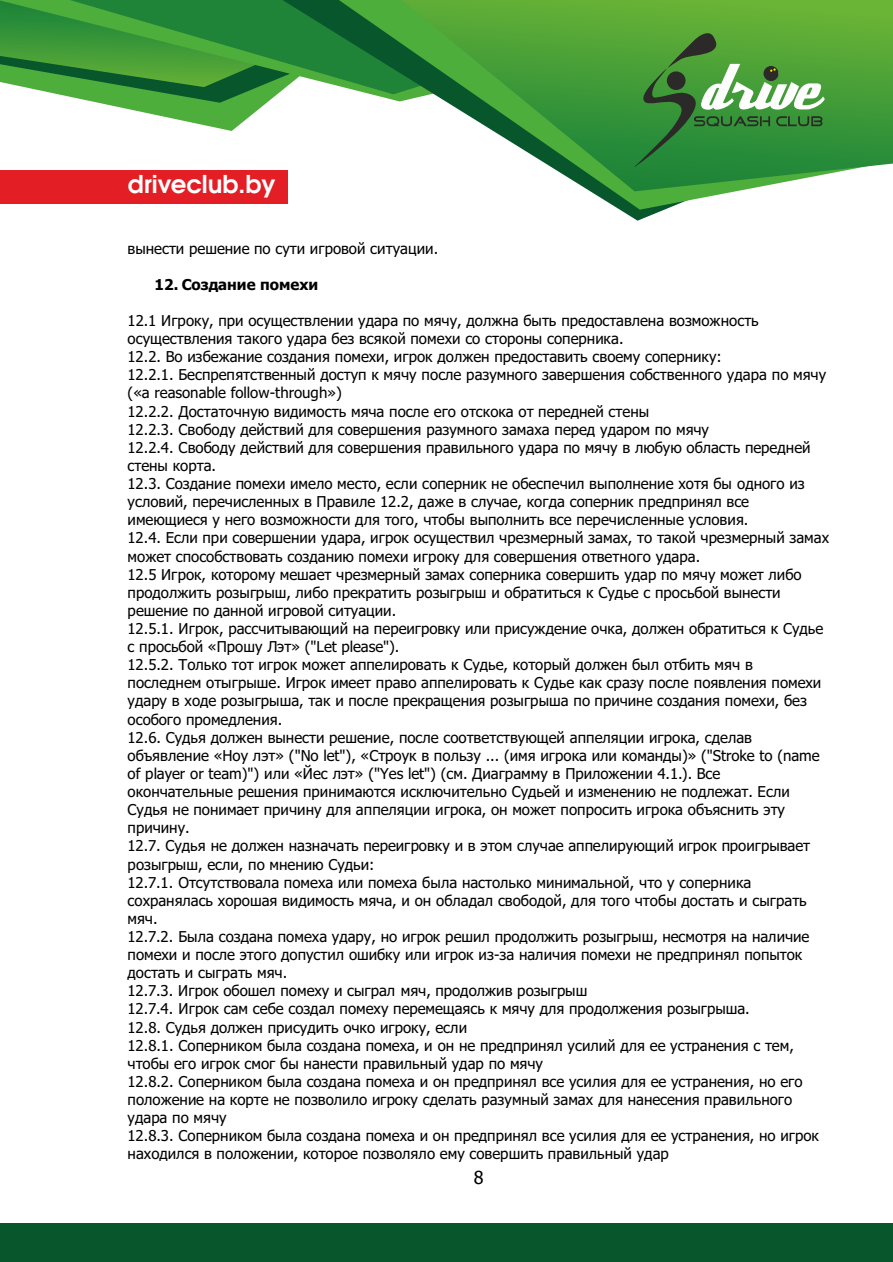
<style>
.page{position:relative;width:893px;height:1262px;background:#fff}
.page>*{position:absolute;margin:0;border:0;box-sizing:border-box;transform-origin:0 0}
.t1{font:600 24.45px "Avant Garde Gothic C";color:#fefefe}
.t2{font:18px "Tahoma";color:#000}
.t3{font:15px/18.1px "Tahoma";color:#000}
.t4{font:700 15px "Tahoma";color:#000}
</style>
<div class="page">
<div style="left:0;top:1223px;width:893px;height:39px;background:#07562c"></div>
<div style="left:0;top:170px;width:288px;height:33px;background:#e31e24"></div>
<svg style="left:90px;top:101px;width:179px;height:30px"></svg>
<svg style="left:0;top:0;width:278px;height:101px;background:#4ea24d"></svg>
<svg style="left:67px;top:0;width:214px;height:94px;background:#338f36"></svg>
<svg style="left:281px;top:0;width:383px;height:221px"></svg>
<svg style="left:338px;top:0;width:399px;height:210px"></svg>
<svg style="left:400px;top:0;width:493px;height:191px"></svg>
<svg style="left:634px;top:33px;width:190px;height:134px;background:#4c9747"></svg>
<h1 class="t1" style="left:128px;top:169px;width:149px">driveclub.by</h1>
<p class="t3" style="left:128px;top:240px;width:312px">вынести решение по сути игровой ситуации.</p>
<p class="t4" style="left:155px;top:278px;width:165px">12. Создание помехи</p>
<p class="t3" style="left:128px;top:313px;width:703px">12.1 Игроку, при осуществлении удара по мячу, должна быть предоставлена возможность осуществления такого удара без всякой помехи со стороны соперника.<br>12.2. Во избежание создания помехи, игрок должен предоставить своему сопернику:<br>12.2.1. Беспрепятственный доступ к мячу после разумного завершения собственного удара по мячу («a reasonable follow-through»)<br>12.2.2. Достаточную видимость мяча после его отскока от передней стены<br>12.2.3. Свободу действий для совершения разумного замаха перед ударом по мячу<br>12.2.4. Свободу действий для совершения правильного удара по мячу в любую область передней стены корта.<br>12.3. Создание помехи имело место, если соперник не обеспечил выполнение хотя бы одного из условий, перечисленных в Правиле 12.2, даже в случае, когда соперник предпринял все имеющиеся у него возможности для того, чтобы выполнить все перечисленные условия.<br>12.4. Если при совершении удара, игрок осуществил чрезмерный замах, то такой чрезмерный замах может способствовать созданию помехи игроку для совершения ответного удара.<br>12.5 Игрок, которому мешает чрезмерный замах соперника совершить удар по мячу может либо продолжить розыгрыш, либо прекратить розыгрыш и обратиться к Судье с просьбой вынести решение по данной игровой ситуации.<br>12.5.1. Игрок, рассчитывающий на переигровку или присуждение очка, должен обратиться к Судье с просьбой «Прошу Лэт» ("Let please").<br>12.5.2. Только тот игрок может аппелировать к Судье, который должен был отбить мяч в последнем отыгрыше. Игрок имеет право аппелировать к Судье как сразу после появления помехи удару в ходе розыгрыша, так и после прекращения розыгрыша по причине создания помехи, без особого промедления.<br>12.6. Судья должен вынести решение, после соответствующей аппеляции игрока, сделав объявление «Ноу лэт» ("No let"), «Строук в пользу ... (имя игрока или команды)» ("Stroke to (name of player or team)") или «Йес лэт» ("Yes let") (см. Диаграмму в Приложении 4.1.). Все окончательные решения принимаются исключительно Судьей и изменению не подлежат. Если Судья не понимает причину для аппеляции игрока, он может попросить игрока объяснить эту причину.<br>12.7. Судья не должен назначать переигровку и в этом случае аппелирующий игрок проигрывает розыгрыш, если, по мнению Судьи:<br>12.7.1. Отсутствовала помеха или помеха была настолько минимальной, что у соперника сохранялась хорошая видимость мяча, и он обладал свободой, для того чтобы достать и сыграть мяч.<br>12.7.2. Была создана помеха удару, но игрок решил продолжить розыгрыш, несмотря на наличие помехи и после этого допустил ошибку или игрок из-за наличия помехи не предпринял попыток достать и сыграть мяч.<br>12.7.3. Игрок обошел помеху и сыграл мяч, продолжив розыгрыш<br>12.7.4. Игрок сам себе создал помеху перемещаясь к мячу для продолжения розыгрыша.<br>12.8. Судья должен присудить очко игроку, если<br>12.8.1. Соперником была создана помеха, и он не предпринял усилий для ее устранения с тем, чтобы его игрок смог бы нанести правильный удар по мячу<br>12.8.2. Соперником была создана помеха и он предпринял все усилия для ее устранения, но его положение на корте не позволило игроку сделать разумный замах для нанесения правильного удара по мячу<br>12.8.3. Соперником была создана помеха и он предпринял все усилия для ее устранения, но игрок находился в положении, которое позволяло ему совершить правильный удар</p>
<p class="t2" style="left:474px;top:1170px;width:11px">8</p>
</div>
